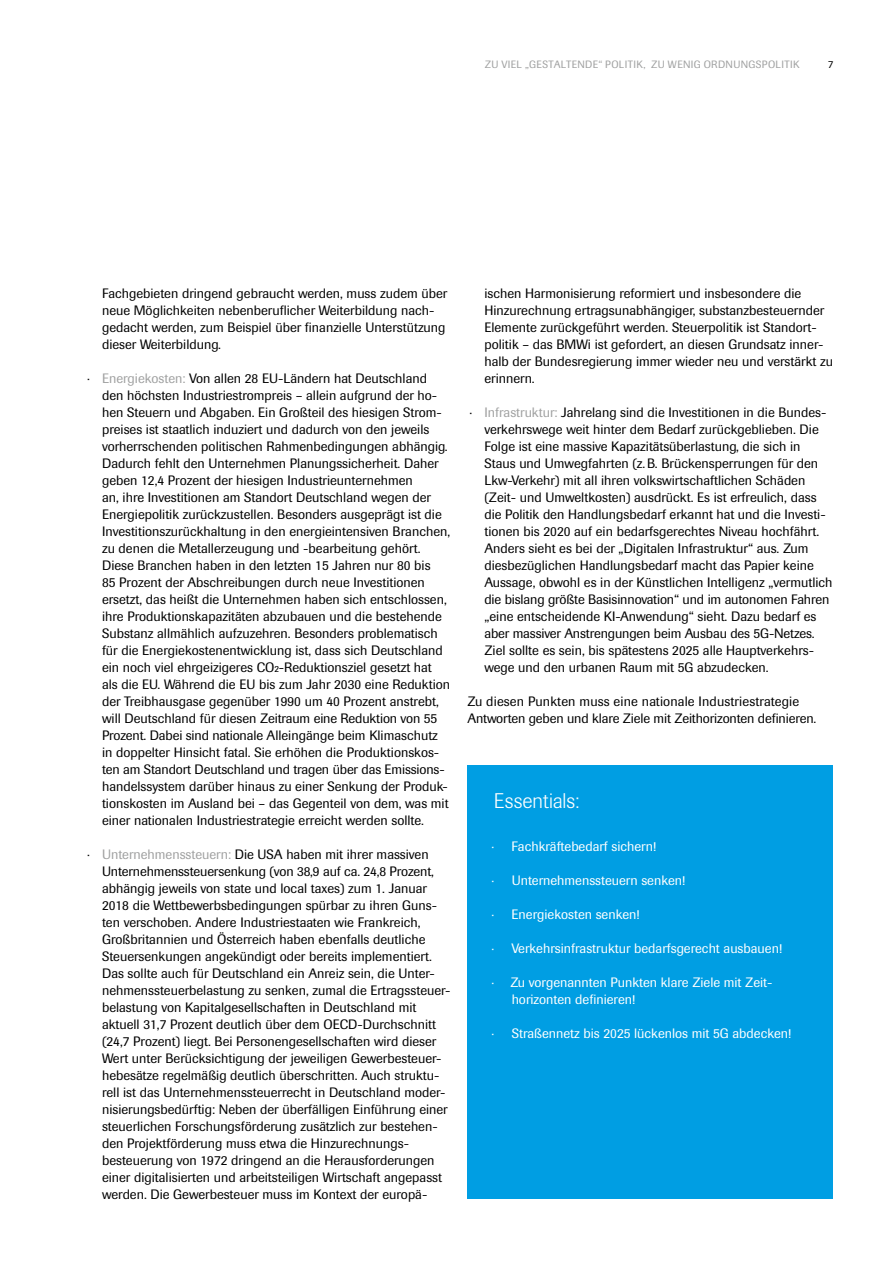
<style>
.page{position:relative;width:893px;height:1263px;background:#fff}
.page>*{position:absolute;margin:0;border:0;box-sizing:border-box;transform-origin:0 0}
.t1{font:300 21px "Imago Pro";color:#fff}
.t2{font:13.5px/17px "Imago Pro";color:#000}
.t3{font:13.5px/17px "Imago Pro";color:#fff}
.t4{font:10.5px "Imago Pro";letter-spacing:.03em;color:#a0a1a1}
.t5{font:10.5px "Imago Pro";color:#000}
.s1{color:#a0a1a1}
</style>
<div class="page">
<div style="left:467px;top:765px;width:366px;height:434px;background:#009ee3"></div>
<p class="t4" style="left:485px;top:58px;width:52px">Zu viel „ges</p>
<p class="t4" style="left:549px;top:58px;width:208px">taltende“ Politik, zu wenig Ordnungspo</p>
<p class="t4" style="left:776px;top:58px;width:20px">litik</p>
<p class="t5" style="left:828px;top:58px;width:7px">7</p>
<p class="t2" style="left:102px;top:284px;width:347px">Fachgebieten dringend gebraucht werden, muss zudem über neue Möglichkeiten nebenberuflicher Weiterbildung nach&shy;gedacht werden, zum Beispiel über finanzielle Unterstützung dieser Weiterbildung.</p>
<p class="t2" style="left:102px;top:369px;width:350px;text-indent:-15px">· <span class="s1">Energiekosten:</span> Von allen 28 EU-Ländern hat Deutschland den höchsten Industriestrompreis – allein aufgrund der ho&shy;hen Steuern und Abgaben. Ein Großteil des hiesigen Strom&shy;preises ist staatlich induziert und dadurch von den jeweils vorherrschenden politischen Rahmenbedingungen abhängig.<br>Dadurch fehlt den Unternehmen Planungssicherheit. Daher geben 12,4 Prozent der hiesigen Industrieunternehmen<br>an, ihre Investitionen am Standort Deutschland wegen der Energiepolitik zurückzustellen. Besonders ausgeprägt ist die Investitionszurückhaltung in den energieintensiven Branchen, zu denen die Metallerzeugung und -bearbeitung gehört.<br>Diese Branchen haben in den letzten 15 Jahren nur 80 bis<br>85 Prozent der Abschreibungen durch neue Investitionen ersetzt, das heißt die Unternehmen haben sich entschlossen, ihre Produktionskapazitäten abzubauen und die bestehende Substanz allmählich aufzuzehren. Besonders problematisch für die Energiekostenentwicklung ist, dass sich Deutschland ein noch viel ehrgeizigeres CO2-Reduktionsziel gesetzt hat als die EU. Während die EU bis zum Jahr 2030 eine Reduktion der Treibhausgase gegenüber 1990 um 40 Prozent anstrebt, will Deutschland für diesen Zeitraum eine Reduktion von 55<br>Prozent. Dabei sind nationale Alleingänge beim Klimaschutz in doppelter Hinsicht fatal. Sie erhöhen die Produktionskos&shy;ten am Standort Deutschland und tragen über das Emissions&shy;handelssystem darüber hinaus zu einer Senkung der Produk&shy;tionskosten im Ausland bei – das Gegenteil von dem, was mit einer nationalen Industriestrategie erreicht werden sollte.</p>
<p class="t2" style="left:102px;top:846px;width:350px;text-indent:-15px">· <span class="s1">Unternehmenssteuern:</span> Die USA haben mit ihrer massiven Unternehmenssteuersenkung (von 38,9 auf ca. 24,8 Prozent, abhängig jeweils von state und local taxes) zum 1. Januar 2018 die Wettbewerbsbedingungen spürbar zu ihren Guns&shy;ten verschoben. Andere Industriestaaten wie Frankreich, Großbritannien und Österreich haben ebenfalls deutliche Steuersenkungen angekündigt oder bereits implementiert.<br>Das sollte auch für Deutschland ein Anreiz sein, die Unter&shy;nehmenssteuerbelastung zu senken, zumal die Ertragssteuer&shy;belastung von Kapitalgesellschaften in Deutschland mit aktuell 31,7 Prozent deutlich über dem OECD-Durchschnitt (24,7 Prozent) liegt. Bei Personengesellschaften wird dieser Wert unter Berücksichtigung der jeweiligen Gewerbesteuer&shy;hebesätze regelmäßig deutlich überschritten. Auch struktu&shy;rell ist das Unternehmenssteuerrecht in Deutschland moder&shy;nisierungsbedürftig: Neben der überfälligen Einführung einer steuerlichen Forschungsförderung zusätzlich zur bestehen&shy;den Projektförderung muss etwa die Hinzurechnungs&shy;besteuerung von 1972 dringend an die Herausforderungen einer digitalisierten und arbeitsteiligen Wirtschaft angepasst werden. Die Gewerbesteuer muss im Kontext der europä-</p>
<p class="t2" style="left:484px;top:284px;width:350px">ischen Harmonisierung reformiert und insbesondere die Hinzurechnung ertragsunabhängiger, substanzbesteuernder Elemente zurückgeführt werden. Steuerpolitik ist Standort&shy;politik – das BMWi ist gefordert, an diesen Grundsatz inner&shy;halb der Bundesregierung immer wieder neu und verstärkt zu erinnern.</p>
<p class="t2" style="left:484px;top:404px;width:350px;text-indent:-15px">· <span class="s1">Infrastruktur:</span> Jahrelang sind die Investitionen in die Bundes&shy;verkehrswege weit hinter dem Bedarf zurückgeblieben. Die Folge ist eine massive Kapazitätsüberlastung, die sich in Staus und Umwegfahrten (z.B. Brückensperrungen für den Lkw-Verkehr) mit all ihren volkswirtschaftlichen Schäden (Zeit- und Umweltkosten) ausdrückt. Es ist erfreulich, dass die Politik den Handlungsbedarf erkannt hat und die Investi&shy;tionen bis 2020 auf ein bedarfsgerechtes Niveau hochfährt.<br>Anders sieht es bei der „Digitalen Infrastruktur“ aus. Zum diesbezüglichen Handlungsbedarf macht das Papier keine Aussage, obwohl es in der Künstlichen Intelligenz „vermutlich die bislang größte Basisinnovation“ und im autonomen Fahren „eine entscheidende KI-Anwendung“ sieht. Dazu bedarf es aber massiver Anstrengungen beim Ausbau des 5G-Netzes.<br>Ziel sollte es sein, bis spätestens 2025 alle Hauptverkehrs&shy;wege und den urbanen Raum mit 5G abzudecken.</p>
<p class="t2" style="left:467px;top:693px;width:350px">Zu diesen Punkten muss eine nationale Industriestrategie<br>Antworten geben und klare Ziele mit Zeithorizonten definieren.</p>
<h1 class="t1" style="left:494px;top:787px;width:87px">Essentials:</h1>
<p class="t3" style="left:491px;top:837px;width:166px">· Fachkräftebedarf sichern!</p>
<p class="t3" style="left:491px;top:871px;width:195px">· Unternehmenssteuern senken!</p>
<p class="t3" style="left:491px;top:905px;width:150px">· Energiekosten senken!</p>
<p class="t3" style="left:491px;top:939px;width:292px">· Verkehrsinfrastruktur bedarfsgerecht ausbauen!</p>
<p class="t3" style="left:512px;top:973px;width:262px;text-indent:-20px">· Zu vorgenannten Punkten klare Ziele mit Zeit&shy;horizonten definieren!</p>
<p class="t3" style="left:491px;top:1024px;width:301px">· Straßennetz bis 2025 lückenlos mit 5G abdecken!</p>
</div>
